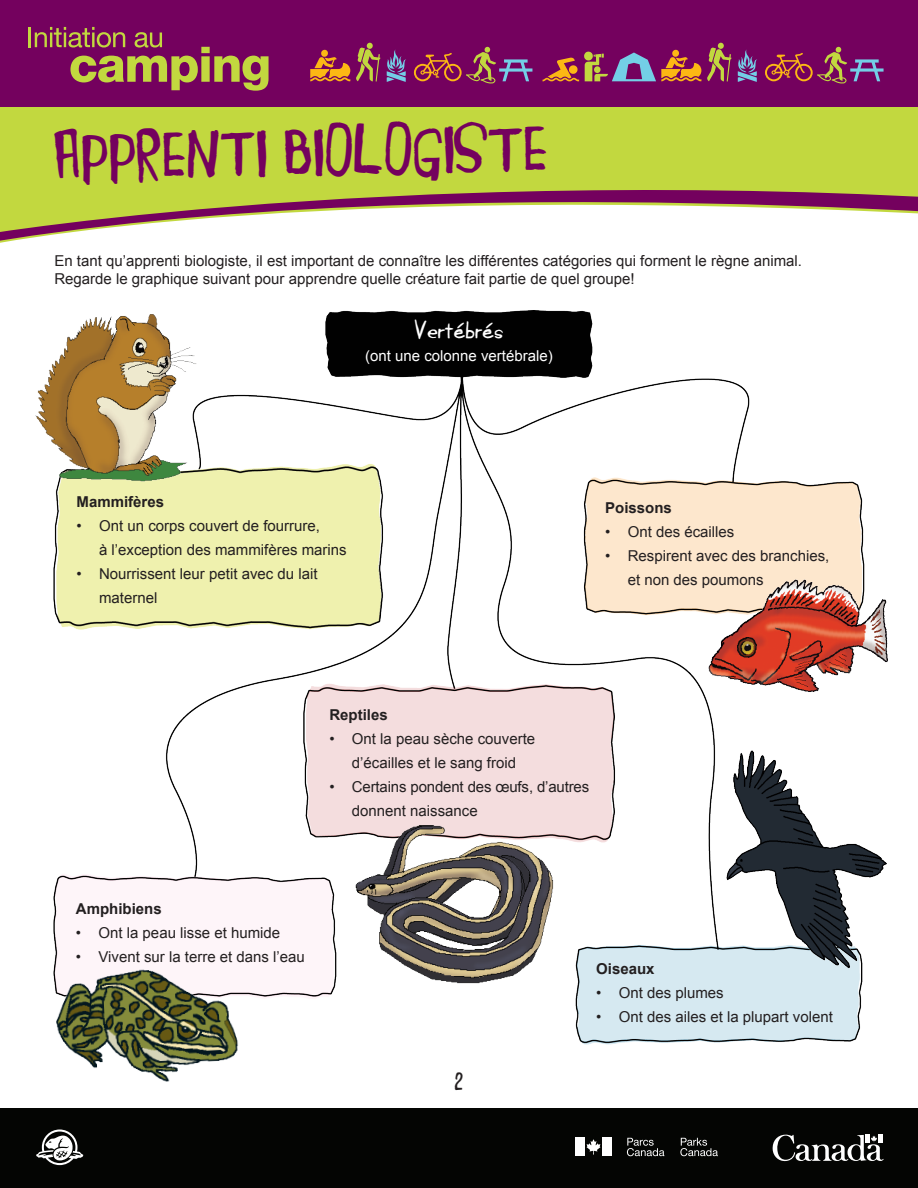
<style>
.page{position:relative;width:918px;height:1188px;background:#fff}
.page>*{position:absolute;margin:0;border:0;box-sizing:border-box;transform-origin:0 0}
.t1{font:39px "JEMB Ohands";color:#74015e;scale:1.09 1}
.t2{font:18px "JEMB Ohands";color:#231f20}
.t3{font:15px/24px "Arial";color:#231f20}
.t4{font:700 15px "Arial";color:#231f20}
.t5{font:15px/22.5px "Arial";color:#fff;text-align:center}
.s1{font-family:"JEMB Ohands"}
</style>
<div class="page">
<img style="left:53px;top:310px;width:812px;height:735px">
<div style="left:0;top:106px;width:918px;height:46px;background:#c2d83f"></div>
<div style="left:0;top:0;width:918px;height:106px;background:#74015e"></div>
<svg style="left:0;top:152px;width:918px;height:91px;fill:#c2d83f"></svg>
<div style="left:0;top:1108px;width:918px;height:80px;background:#040503"></div>
<hr style="left:29px;top:27px;width:2px;height:20px;background:#c2d83f">
<svg style="left:35px;top:27px;width:234px;height:64px"></svg>
<img style="left:35px;top:310px;width:218px;height:199px">
<img style="left:53px;top:949px;width:196px;height:133px">
<img style="left:297px;top:803px;width:292px;height:194px">
<img style="left:722px;top:746px;width:165px;height:224px">
<img style="left:697px;top:565px;width:191px;height:151px">
<svg style="left:543px;top:49px;width:158px;height:32px"></svg>
<svg style="left:707px;top:43px;width:25px;height:39px"></svg>
<svg style="left:738px;top:49px;width:19px;height:33px"></svg>
<svg style="left:765px;top:46px;width:119px;height:38px"></svg>
<svg style="left:310px;top:49px;width:40px;height:32px"></svg>
<svg style="left:356px;top:43px;width:24px;height:39px"></svg>
<svg style="left:387px;top:49px;width:19px;height:33px"></svg>
<svg style="left:414px;top:46px;width:118px;height:38px"></svg>
<div style="left:576px;top:1138px;width:9px;height:18px;background:#fff"></div>
<div style="left:602px;top:1138px;width:10px;height:18px;background:#fff"></div>
<svg style="left:586px;top:1139px;width:15px;height:16px"></svg>
<svg style="left:627px;top:1138px;width:37px;height:18px"></svg>
<svg style="left:680px;top:1138px;width:38px;height:18px"></svg>
<svg style="left:772px;top:1134px;width:112px;height:28px"></svg>
<svg style="left:36px;top:1129px;width:48px;height:36px"></svg>
<p class="t1" style="left:54px;top:142px;width:454px;rotate:-1deg">APPRENTI BIOLOGISTE</p>
<p class="t3" style="left:54px;top:252px;width:749px;line-height:18px">En tant qu’apprenti biologiste, il est important de connaître les différentes catégories qui forment le règne animal.<br>Regarde le graphique suivant pour apprendre quelle créature fait partie de quel groupe!</p>
<h1 class="t5" style="left:365px;top:322px;width:189px"><span class="s1">Vertébrés<br></span>(ont une colonne vertébrale)</h1>
<p class="t4" style="left:77px;top:491px;width:89px">Mammifères</p>
<p class="t3" style="left:99px;top:514px;width:249px;text-indent:-23px">• Ont un corps couvert de fourrure,<br>à l’exception des mammifères marins</p>
<p class="t3" style="left:99px;top:562px;width:220px;text-indent:-23px">• Nourrissent leur petit avec du lait maternel</p>
<p class="t4" style="left:605px;top:498px;width:68px">Poissons</p>
<p class="t3" style="left:605px;top:520px;width:131px">• Ont des écailles</p>
<p class="t3" style="left:628px;top:544px;width:203px;text-indent:-22px">• Respirent avec des branchies, et non des poumons</p>
<p class="t4" style="left:329px;top:705px;width:60px">Reptiles</p>
<p class="t3" style="left:329px;top:727px;width:207px;text-align:center">• Ont la peau sèche couverte d’écailles et le sang froid</p>
<p class="t3" style="left:352px;top:775px;width:239px;text-indent:-22px">• Certains pondent des œufs, d’autres donnent naissance</p>
<p class="t4" style="left:76px;top:899px;width:87px">Amphibiens</p>
<p class="t3" style="left:76px;top:921px;width:206px">• Ont la peau lisse et humide</p>
<p class="t3" style="left:76px;top:945px;width:230px">• Vivent sur la terre et dans l’eau</p>
<p class="t2" style="left:455px;top:1071px;width:10px">2</p>
<p class="t4" style="left:596px;top:959px;width:60px">Oiseaux</p>
<p class="t3" style="left:596px;top:981px;width:129px">• Ont des plumes</p>
<p class="t3" style="left:596px;top:1005px;width:238px">• Ont des ailes et la plupart volent</p>
</div>
